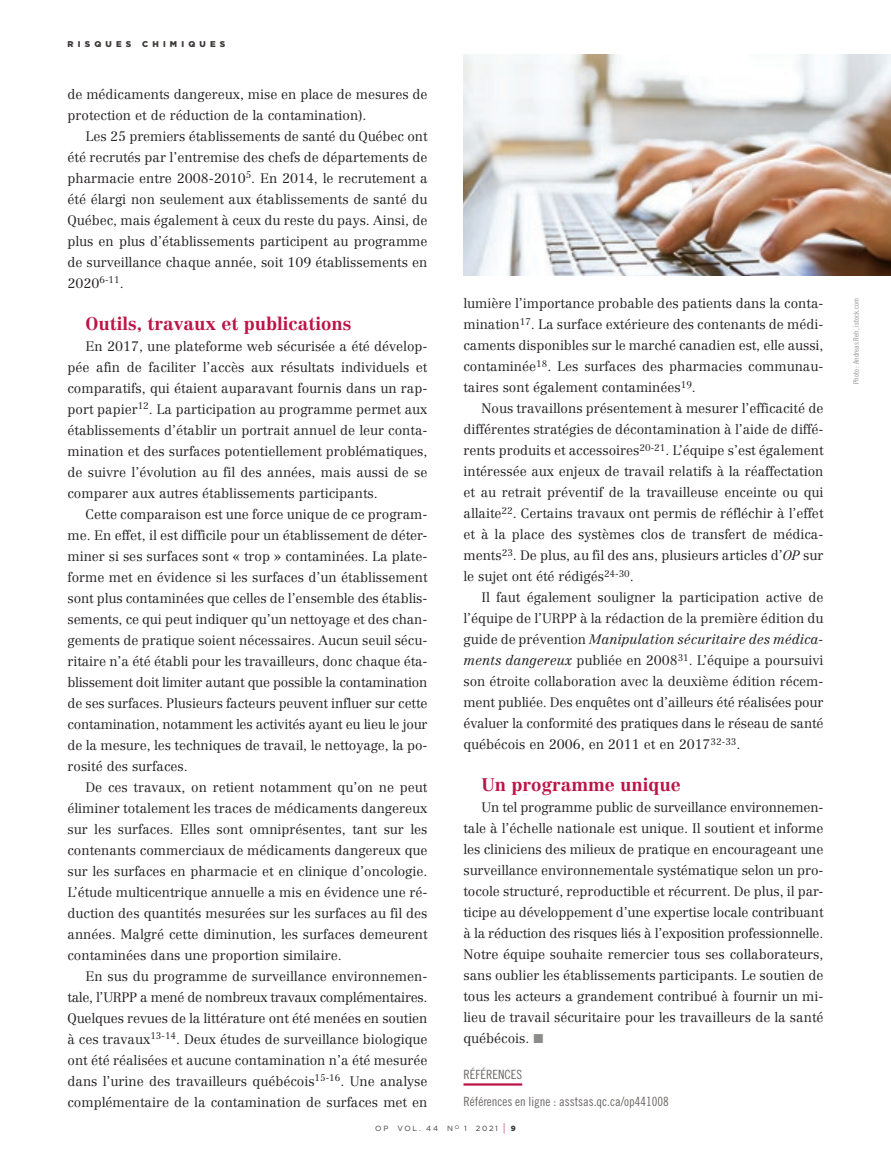
<style>
.page{position:relative;width:891px;height:1161px;background:#fff}
.page>*{position:absolute;margin:0;border:0;box-sizing:border-box;transform-origin:0 0}
.ARTICLES-titres{font:700 18px "Centennial";color:#bc1446}
.ARTICLES-texte{font:300 13.5px/21px "Centennial";color:#231f20;text-align:justify}
.REFERENCES-texte{font:12.75px "Trade Gothic LT Pro Cn 18";color:#6c6867}
.REFERENCES-titre{font:12.75px "Trade Gothic LT Pro Cn 18";color:#6c6867}
.t1{font:900 8.4px "Gotham";letter-spacing:.5em;color:#3b3635}
.PHOTOS-credit{font:7.5px "Trade Gothic LT Pro Cn 18";letter-spacing:.015em;color:#939598}
.t2{font:7.5px "Gotham";letter-spacing:.235em;color:#3b3635}
.s1{font-style:italic}
.s2{font-family:"European Pi Three";font-weight:400;font-size:15px;color:#8e8b8b}
.s3{font-size:11.25px;color:#bc1446}
.s4{font-weight:900}
</style>
<div class="page">
<hr style="left:464px;top:1083px;width:58px;height:3px;background:#bc1446">
<img style="left:464px;top:54px;width:427px;height:222px">
<p class="t1" style="left:68px;top:38px;width:65px">RISQUES</p>
<p class="t1" style="left:142px;top:38px;width:85px">CHIMIQUES</p>
<p class="ARTICLES-texte" style="left:68px;top:84px;width:361px">de médicaments dangereux, mise en place de mesures de protection et de réduction de la contamination).</p>
<p class="ARTICLES-texte" style="left:68px;top:126px;width:362px;text-indent:18px">Les 25 premiers établissements de santé du Québec ont été recrutés par l’entremise des chefs de départements de pharmacie entre 2008-2010<sup>5</sup>. En 2014, le recrutement a été élargi non seulement aux établissements de santé du Québec, mais également à ceux du reste du pays. Ainsi, de plus en plus d’établissements participent au programme de surveillance chaque année, soit 109 établissements en 2020<sup>6-11</sup>.</p>
<p class="ARTICLES-titres" style="left:86px;top:313px;width:268px">Outils, travaux et publications</p>
<p class="ARTICLES-texte" style="left:68px;top:336px;width:362px;text-indent:18px">En 2017, une plateforme web sécurisée a été dévelop&shy;pée afin de faciliter l’accès aux résultats individuels et comparatifs, qui étaient auparavant fournis dans un rap&shy;port papier<sup>12</sup>. La participation au programme permet aux établissements d’établir un portrait annuel de leur conta&shy;mination et des surfaces potentiellement problématiques, de suivre l’évolution au fil des années, mais aussi de se comparer aux autres établissements participants.</p>
<p class="ARTICLES-texte" style="left:68px;top:504px;width:362px;text-indent:18px">Cette comparaison est une force unique de ce program&shy;me. En effet, il est difficile pour un établissement de déter&shy;miner si ses surfaces sont « trop » contaminées. La plate&shy;forme met en évidence si les surfaces d’un établissement sont plus contaminées que celles de l’ensemble des établis&shy;sements, ce qui peut indiquer qu’un nettoyage et des chan&shy;gements de pratique soient nécessaires. Aucun seuil sécu&shy;ritaire n’a été établi pour les travailleurs, donc chaque éta&shy;blissement doit limiter autant que possible la contamination de ses surfaces. Plusieurs facteurs peuvent influer sur cette contamination, notamment les activités ayant eu lieu le jour de la mesure, les techniques de travail, le nettoyage, la po&shy;rosité des surfaces.</p>
<p class="ARTICLES-texte" style="left:68px;top:777px;width:362px;text-indent:18px">De ces travaux, on retient notamment qu’on ne peut éliminer totalement les traces de médicaments dangereux sur les surfaces. Elles sont omniprésentes, tant sur les contenants commerciaux de médicaments dangereux que sur les surfaces en pharmacie et en clinique d’oncologie.<br>L’étude multicentrique annuelle a mis en évidence une ré&shy;duction des quantités mesurées sur les surfaces au fil des années. Malgré cette diminution, les surfaces demeurent contaminées dans une proportion similaire.</p>
<p class="ARTICLES-texte" style="left:68px;top:966px;width:362px;text-indent:18px">En sus du programme de surveillance environnemen&shy;tale, l’URPP a mené de nombreux travaux complémentaires.<br>Quelques revues de la littérature ont été menées en soutien à ces travaux<sup>13-14</sup>. Deux études de surveillance biologique ont été réalisées et aucune contamination n’a été mesurée dans l’urine des travailleurs québécois<sup>15-16</sup>. Une analyse complémentaire de la contamination de surfaces met en</p>
<p class="ARTICLES-texte" style="left:464px;top:293px;width:362px">lumière l’importance probable des patients dans la conta&shy;mination<sup>17</sup>. La surface extérieure des contenants de médi&shy;caments disponibles sur le marché canadien est, elle aussi, contaminée<sup>18</sup>. Les surfaces des pharmacies communau&shy;taires sont également contaminées<sup>19</sup>.</p>
<p class="ARTICLES-texte" style="left:464px;top:398px;width:362px;text-indent:18px">Nous travaillons présentement à mesurer l’efficacité de différentes stratégies de décontamination à l’aide de diffé&shy;rents produits et accessoires<sup>20-21</sup>. L’équipe s’est également intéressée aux enjeux de travail relatifs à la réaffectation et au retrait préventif de la travailleuse enceinte ou qui allaite<sup>22</sup>. Certains travaux ont permis de réfléchir à l’effet et à la place des systèmes clos de transfert de médica&shy;ments<sup>23</sup>. De plus, au fil des ans, plusieurs articles d’<span class="s1">OP</span> sur le sujet ont été rédigés<sup>24-30</sup>.</p>
<p class="ARTICLES-texte" style="left:464px;top:587px;width:362px;text-indent:18px">Il faut également souligner la participation active de l’équipe de l’URPP à la rédaction de la première édition du guide de prévention <span class="s1">Manipulation sécuritaire des médica&shy;ments dangereux</span> publiée en 2008<sup>31</sup>. L’équipe a poursuivi son étroite collaboration avec la deuxième édition récem&shy;ment publiée. Des enquêtes ont d’ailleurs été réalisées pour évaluer la conformité des pratiques dans le réseau de santé québécois en 2006, en 2011 et en 2017<sup>32-33</sup>.</p>
<p class="ARTICLES-titres" style="left:482px;top:774px;width:201px">Un programme unique</p>
<p class="ARTICLES-texte" style="left:464px;top:797px;width:362px;text-indent:18px">Un tel programme public de surveillance environnemen&shy;tale à l’échelle nationale est unique. Il soutient et informe les cliniciens des milieux de pratique en encourageant une surveillance environnementale systématique selon un pro&shy;tocole structuré, reproductible et récurrent. De plus, il par&shy;ticipe au développement d’une expertise locale contribuant à la réduction des risques liés à l’exposition professionnelle.<br>Notre équipe souhaite remercier tous ses collaborateurs, sans oublier les établissements participants. Le soutien de tous les acteurs a grandement contribué à fournir un mi&shy;lieu de travail sécuritaire pour les travailleurs de la santé québécois. <span class="s2">K</span></p>
<p class="REFERENCES-titre" style="left:464px;top:1067px;width:60px">RÉFÉRENCES</p>
<p class="REFERENCES-texte" style="left:464px;top:1094px;width:207px">Références en ligne : asstsas.qc.ca/op441008</p>
<p class="t2" style="left:375px;top:1124px;width:142px">OP VOL. 44 N<sup>O</sup> 1 2021 <span class="s3">|</span> <span class="s4">9</span></p>
<p class="PHOTOS-credit" style="left:852px;top:384px;width:88px;rotate:-90deg">Photo : Andreas Reh, istock.com</p>
</div>
